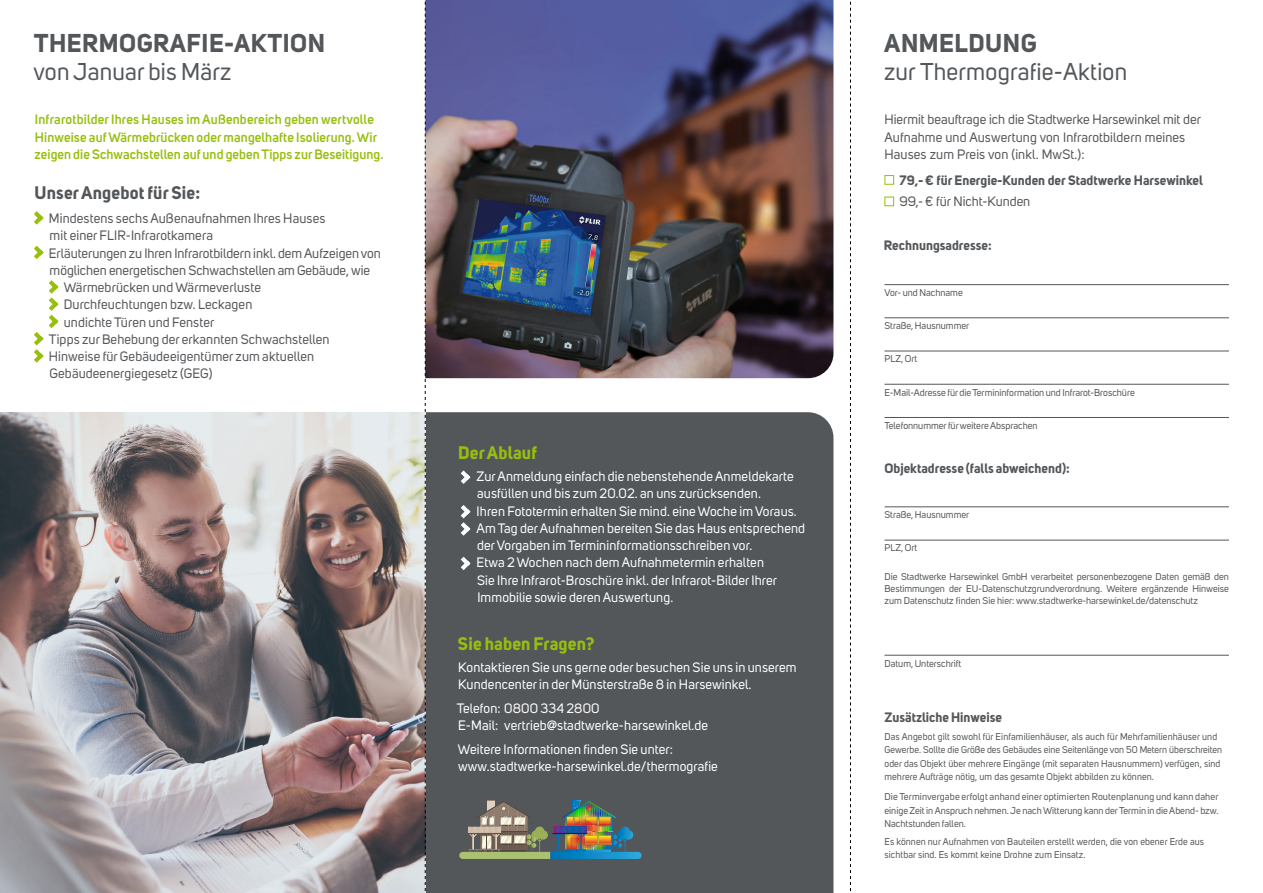
<style>
.page{position:relative;width:1263px;height:893px;background:#fff}
.page>*{position:absolute;margin:0;border:0;box-sizing:border-box;transform-origin:0 0}
.t1{font:700 25.5px "Uni Sans";letter-spacing:.02em;color:#54575a}
.t2{font:24px "Uni Sans";letter-spacing:.01em;color:#54575a}
.t3{font:700 18px "Uni Sans";letter-spacing:.01em;color:#97bf0d}
.t4{font:700 18px "Uni Sans";letter-spacing:.01em;color:#54575a}
.t5{font:13.5px/17.2px "Uni Sans";letter-spacing:.01em;color:#fff}
.t6{font:13.5px/17.2px "Uni Sans";letter-spacing:.01em;color:#54575a}
.t7{font:600 13.5px/17.2px "Uni Sans";letter-spacing:.01em;color:#97bf0d}
.t8{font:700 13.5px "Uni Sans";color:#54575a}
.t9{font:9.75px/13.5px "Uni Sans";color:#54575a}
</style>
<div class="page">
<div style="left:426px;top:412px;width:407px;height:481px;background:#54575a"></div>
<div style="left:884px;top:175px;width:10px;height:10px;border:1px solid #97bf0d"></div>
<div style="left:884px;top:197px;width:10px;height:9px;border:1px solid #97bf0d"></div>
<hr style="left:884px;top:284px;width:345px;height:1px;background:#54575a">
<hr style="left:884px;top:318px;width:345px;height:1px;background:#54575a">
<hr style="left:884px;top:384px;width:345px;height:1px;background:#54575a">
<hr style="left:884px;top:351px;width:345px;height:1px;background:#54575a">
<hr style="left:884px;top:417px;width:345px;height:1px;background:#54575a">
<hr style="left:884px;top:655px;width:345px;height:1px;background:#54575a">
<hr style="left:884px;top:507px;width:345px;height:1px;background:#54575a">
<hr style="left:884px;top:540px;width:345px;height:1px;background:#54575a">
<img style="left:426px;top:0;width:407px;height:378px">
<svg style="left:461px;top:471px;width:9px;height:9px"></svg>
<svg style="left:461px;top:474px;width:9px;height:10px"></svg>
<svg style="left:465px;top:474px;width:5px;height:6px"></svg>
<svg style="left:461px;top:505px;width:9px;height:9px"></svg>
<svg style="left:461px;top:509px;width:9px;height:9px"></svg>
<svg style="left:465px;top:509px;width:5px;height:5px"></svg>
<svg style="left:461px;top:522px;width:9px;height:10px"></svg>
<svg style="left:461px;top:526px;width:9px;height:10px"></svg>
<svg style="left:465px;top:526px;width:5px;height:6px"></svg>
<svg style="left:461px;top:557px;width:9px;height:9px"></svg>
<svg style="left:461px;top:561px;width:9px;height:9px"></svg>
<svg style="left:465px;top:561px;width:5px;height:5px"></svg>
<img style="left:0;top:412px;width:425px;height:481px">
<svg style="left:34px;top:211px;width:9px;height:10px"></svg>
<svg style="left:34px;top:215px;width:9px;height:10px"></svg>
<svg style="left:38px;top:215px;width:5px;height:6px"></svg>
<svg style="left:34px;top:246px;width:9px;height:9px"></svg>
<svg style="left:34px;top:250px;width:9px;height:9px"></svg>
<svg style="left:38px;top:250px;width:5px;height:5px"></svg>
<svg style="left:49px;top:280px;width:9px;height:10px"></svg>
<svg style="left:49px;top:284px;width:9px;height:10px"></svg>
<svg style="left:53px;top:284px;width:5px;height:6px"></svg>
<svg style="left:49px;top:298px;width:9px;height:9px"></svg>
<svg style="left:49px;top:301px;width:9px;height:10px"></svg>
<svg style="left:53px;top:301px;width:5px;height:6px"></svg>
<svg style="left:49px;top:315px;width:9px;height:9px"></svg>
<svg style="left:49px;top:319px;width:9px;height:9px"></svg>
<svg style="left:53px;top:319px;width:5px;height:5px"></svg>
<svg style="left:34px;top:332px;width:9px;height:9px"></svg>
<svg style="left:34px;top:336px;width:9px;height:9px"></svg>
<svg style="left:38px;top:336px;width:5px;height:5px"></svg>
<svg style="left:34px;top:349px;width:9px;height:10px"></svg>
<svg style="left:34px;top:353px;width:9px;height:10px"></svg>
<svg style="left:38px;top:353px;width:5px;height:6px"></svg>
<img style="left:459px;top:800px;width:183px;height:59px">
<svg style="left:850px;top:1px;width:1px;height:890px"></svg>
<svg style="left:425px;top:0;width:1px;height:893px"></svg>
<h1 class="t1" style="left:34px;top:27px;width:293px">THERMOGRAFIE-AKTION</h1>
<h2 class="t2" style="left:33px;top:58px;width:199px">von Januar bis März</h2>
<h3 class="t7" style="left:35px;top:111px;width:350px">Infrarotbilder Ihres Hauses im Außenbereich geben wertvolle<br>Hinweise auf Wärmebrücken oder mangelhafte Isolierung. Wir zeigen die Schwachstellen auf und geben Tipps zur Beseitigung.</h3>
<h3 class="t4" style="left:35px;top:182px;width:167px">Unser Angebot für Sie:</h3>
<h3 class="t6" style="left:49px;top:210px;width:278px">Mindestens sechs Außenaufnahmen Ihres Hauses</h3>
<h3 class="t6" style="left:50px;top:227px;width:165px">mit einer FLIR-Infrarotkamera</h3>
<h3 class="t6" style="left:49px;top:244px;width:334px">Erläuterungen zu Ihren Infrarotbildern inkl. dem Aufzeigen von</h3>
<h3 class="t6" style="left:50px;top:262px;width:322px">möglichen energetischen Schwachstellen am Gebäude, wie</h3>
<h3 class="t6" style="left:64px;top:279px;width:199px">Wärmebrücken und Wärmeverluste</h3>
<h3 class="t6" style="left:64px;top:296px;width:190px">Durchfeuchtungen bzw. Leckagen</h3>
<h3 class="t6" style="left:64px;top:313px;width:152px">undichte Türen und Fenster</h3>
<h3 class="t6" style="left:49px;top:331px;width:282px">Tipps zur Behebung der erkannten Schwachstellen</h3>
<h3 class="t6" style="left:49px;top:348px;width:267px">Hinweise für Gebäudeeigentümer zum aktuellen</h3>
<h3 class="t6" style="left:50px;top:365px;width:164px">Gebäudeenergiegesetz (GEG)</h3>
<h3 class="t3" style="left:458px;top:441px;width:80px">Der Ablauf</h3>
<p class="t5" style="left:477px;top:468px;width:330px">Zur Anmeldung einfach die nebenstehende Anmeldekarte ausfüllen und bis zum 20.02. an uns zurücksenden.<br>Ihren Fototermin erhalten Sie mind. eine Woche im Voraus.<br>Am Tag der Aufnahmen bereiten Sie das Haus entsprechend der Vorgaben im Termininformationsschreiben vor.<br>Etwa 2 Wochen nach dem Aufnahmetermin erhalten<br>Sie Ihre Infrarot-Broschüre inkl. der Infrarot-Bilder Ihrer Immobilie sowie deren Auswertung.</p>
<h3 class="t3" style="left:458px;top:632px;width:138px">Sie haben Fragen?</h3>
<h3 class="t5" style="left:458px;top:659px;width:340px">Kontaktieren Sie uns gerne oder besuchen Sie uns in unserem<br>Kundencenter in der Münsterstraße 8 in Harsewinkel.</h3>
<h3 class="t5" style="left:457px;top:700px;width:253px">Telefon: 0800 334 2800<br>E-Mail: vertrieb@stadtwerke-harsewinkel.de</h3>
<h3 class="t5" style="left:458px;top:741px;width:261px">Weitere Informationen finden Sie unter: www.stadtwerke-harsewinkel.de/thermografie</h3>
<h1 class="t1" style="left:884px;top:27px;width:154px">ANMELDUNG</h1>
<h2 class="t2" style="left:884px;top:58px;width:245px">zur Thermografie-Aktion</h2>
<h3 class="t6" style="left:884px;top:111px;width:318px">Hiermit beauftrage ich die Stadtwerke Harsewinkel mit der<br>Aufnahme und Auswertung von Infrarotbildern meines<br>Hauses zum Preis von (inkl. MwSt.):</h3>
<h3 class="t8" style="left:899px;top:172px;width:305px">79,-€ für Energie-Kunden der Stadtwerke Harsewinkel</h3>
<h3 class="t6" style="left:899px;top:193px;width:132px">99,-€ für Nicht-Kunden</h3>
<h3 class="t8" style="left:884px;top:237px;width:109px">Rechnungsadresse:</h3>
<p class="t9" style="left:884px;top:286px;width:80px">Vor- und Nachname</p>
<p class="t9" style="left:884px;top:319px;width:86px">Straße, Hausnummer</p>
<p class="t9" style="left:884px;top:352px;width:34px">PLZ, Ort</p>
<p class="t9" style="left:884px;top:385px;width:252px">E-Mail-Adresse für die Termininformation und Infrarot-Broschüre</p>
<p class="t9" style="left:884px;top:419px;width:155px">Telefonnummer für weitere Absprachen</p>
<h3 class="t8" style="left:884px;top:460px;width:187px">Objektadresse (falls abweichend):</h3>
<p class="t9" style="left:884px;top:508px;width:86px">Straße, Hausnummer</p>
<p class="t9" style="left:884px;top:541px;width:34px">PLZ, Ort</p>
<p class="t9" style="left:884px;top:571px;width:346px;line-height:12px;text-align:justify">Die Stadtwerke Harsewinkel GmbH verarbeitet personenbezogene Daten gemäß den Bestimmungen der EU-Datenschutzgrundverordnung. Weitere ergänzende Hinweise zum Datenschutz finden Sie hier: www.stadtwerke-harsewinkel.de/datenschutz</p>
<p class="t9" style="left:884px;top:656px;width:78px">Datum, Unterschrift</p>
<h3 class="t8" style="left:884px;top:709px;width:119px">Zusätzliche Hinweise</h3>
<p class="t9" style="left:884px;top:730px;width:339px">Das Angebot gilt sowohl für Einfamilienhäuser, als auch für Mehrfamilienhäuser und Gewerbe. Sollte die Größe des Gebäudes eine Seitenlänge von 50 Metern überschreiten oder das Objekt über mehrere Eingänge (mit separaten Hausnummern) verfügen, sind mehrere Aufträge nötig, um das gesamte Objekt abbilden zu können.</p>
<p class="t9" style="left:884px;top:790px;width:336px;text-align:justify">Die Terminvergabe erfolgt anhand einer optimierten Routenplanung und kann daher einige Zeit in Anspruch nehmen. Je nach Witterung kann der Termin in die Abend- bzw.<br>Nachtstunden fallen.</p>
<p class="t9" style="left:884px;top:835px;width:321px">Es können nur Aufnahmen von Bauteilen erstellt werden, die von ebener Erde aus sichtbar sind. Es kommt keine Drohne zum Einsatz.</p>
</div>
